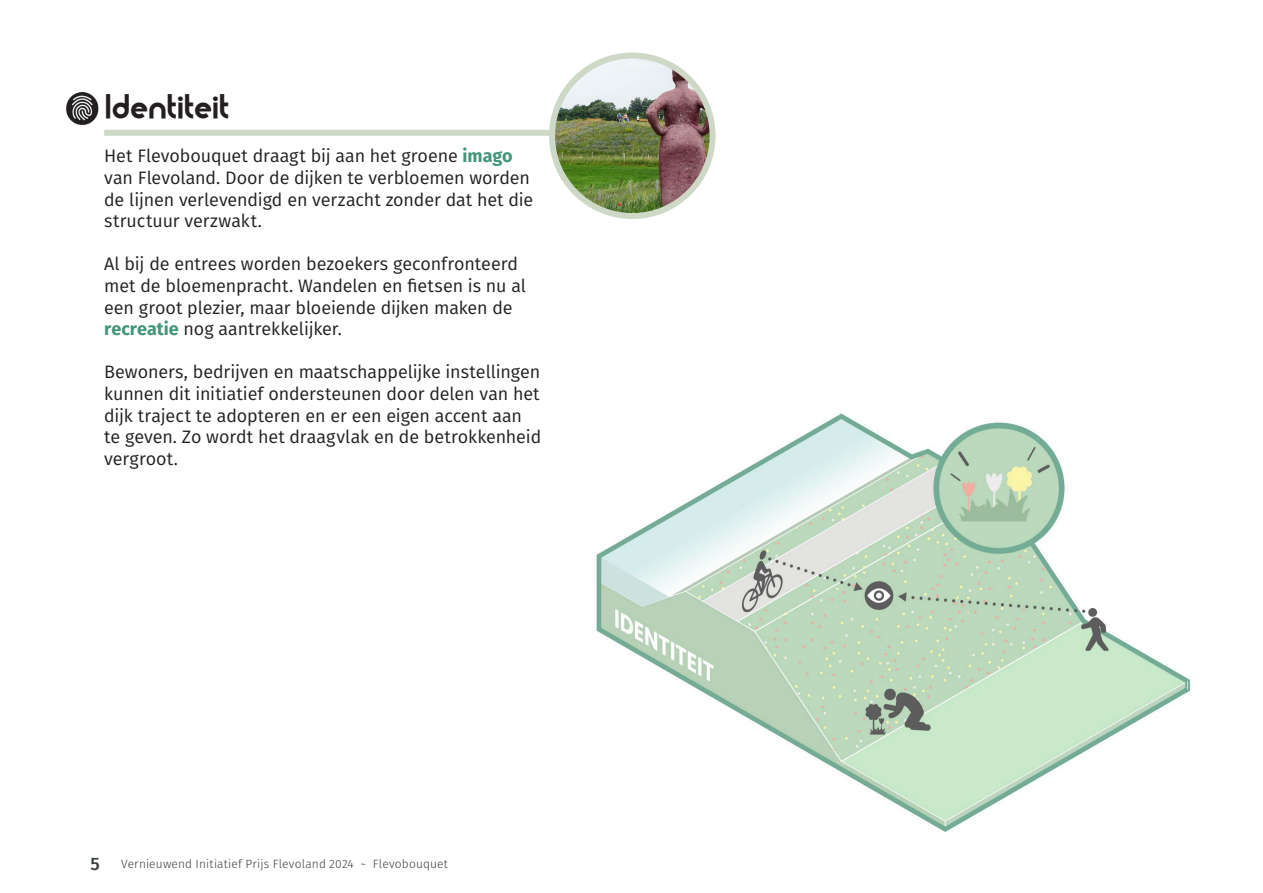
<style>
.page{position:relative;width:1263px;height:893px;background:#fff}
.page>*{position:absolute;margin:0;border:0;box-sizing:border-box;transform-origin:0 0}
.t1{font:30px "Moderna";letter-spacing:.015em;color:#231f20}
.t2{font:18px/21.6px "Fira Sans";letter-spacing:-.005em;color:#231f20}
.t3{font:300 12px "Fira Sans";letter-spacing:.015em;color:#3a3f40}
.s1{font-weight:700;color:#43967a}
.s2{font-weight:500;font-size:18px}
</style>
<div class="page">
<div style="left:104px;top:130px;width:468px;height:6px;background:#ced8c7"></div>
<img style="left:66px;top:93px;width:33px;height:32px">
<img style="left:596px;top:413px;width:595px;height:419px">
<img style="left:552px;top:59px;width:157px;height:156px">
<div style="left:549px;top:52px;width:167px;height:167px;border:6px solid #ced8c7;border-radius:50%"></div>
<h1 class="t1" style="left:104px;top:87px;width:126px">Identiteit</h1>
<p class="t2" style="left:104px;top:145px;width:431px">Het Flevobouquet draagt bij aan het groene <span class="s1">imago </span>van Flevoland. Door de dijken te verbloemen worden de lijnen verlevendigd en verzacht zonder dat het die structuur verzwakt.</p>
<p class="t2" style="left:104px;top:253px;width:423px">Al bij de entrees worden bezoekers geconfronteerd met de bloemenpracht. Wandelen en fietsen is nu al een groot plezier, maar bloeiende dijken maken de <span class="s1">recreatie</span> nog aantrekkelijker.</p>
<p class="t2" style="left:104px;top:361px;width:439px">Bewoners, bedrijven en maatschappelijke instellingen kunnen dit initiatief ondersteunen door delen van het dijk traject te adopteren en er een eigen accent aan te geven. Zo wordt het draagvlak en de betrokkenheid vergroot.</p>
<p class="t3" style="left:91px;top:855px;width:359px"><span class="s2">5</span> Vernieuwend Initiatief Prijs Flevoland 2024 ~ Flevobouquet</p>
</div>
